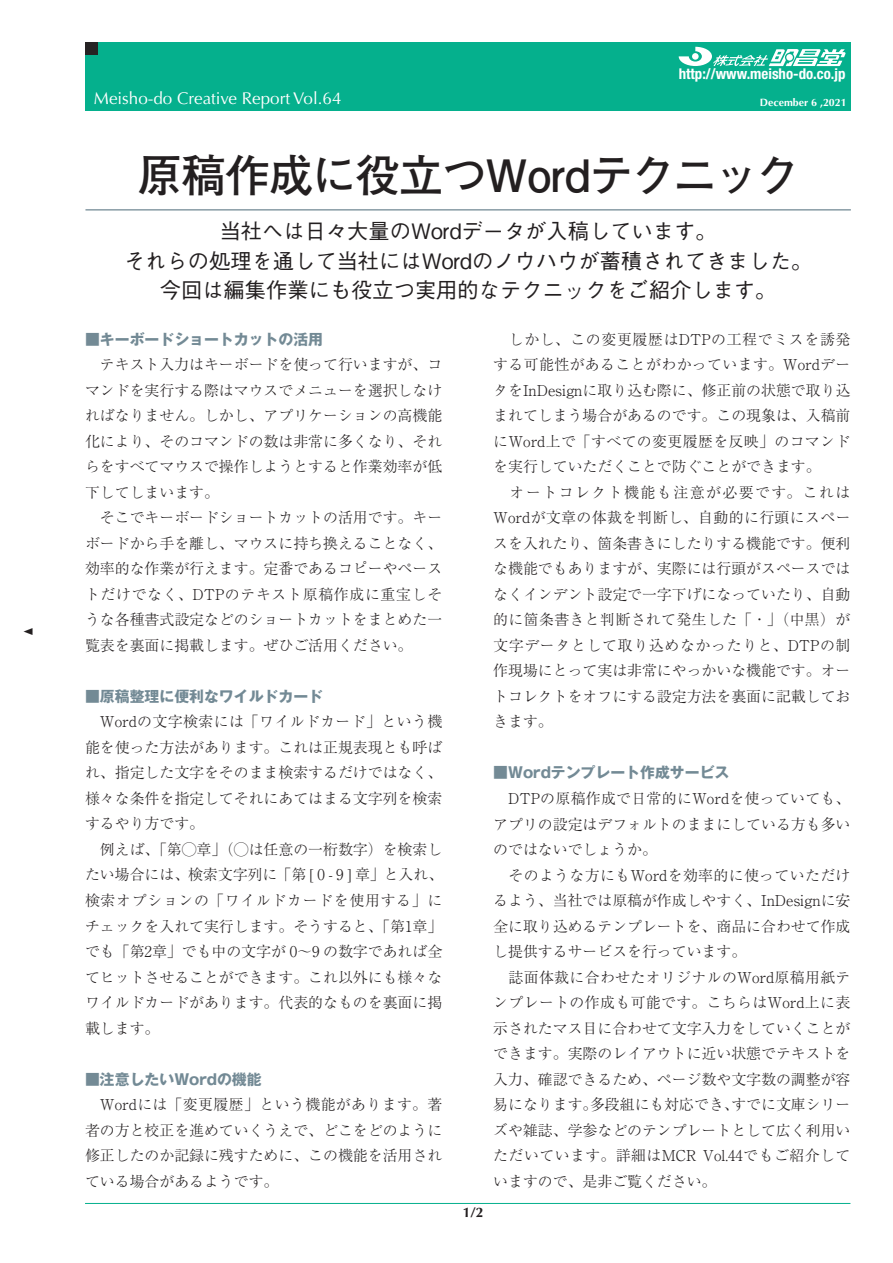
<style>
.page{position:relative;width:893px;height:1263px;background:#fff}
.page>*{position:absolute;margin:0;border:0;box-sizing:border-box;transform-origin:0 0}
.t1{font:700 44.7px "Futo Go B101 Pro";letter-spacing:-.03em;color:#231f20}
.t2{font:500 21.3px/29.7px "Gothic BBB Pro";color:#231f20;text-align:center}
.t3{font:16.95px "Optima";color:#fff}
.t4{font:300 14.85px/25.5px "Ryumin Pro";color:#231f20}
.t5{font:700 14.85px "Gothic MB101 Pro";color:#738a95}
.t6{font:700 condensed 14.85px "Helvetica Neue";color:#fff}
.t7{font:700 13.8px "Optima";color:#231f20}
.t8{font:13.8px "Koz Min Pro";color:#231f20}
.t9{font:700 10.65px "Optima";color:#fff}
</style>
<div class="page">
<hr style="left:85px;top:1203px;width:765px;height:1px;background:#05b08d">
<div style="left:85px;top:43px;width:766px;height:68px;background:#05b08d"></div>
<svg style="left:679px;top:47px;width:167px;height:19px"></svg>
<hr style="left:85px;top:209px;width:766px;height:1px;background:#738a95">
<div style="left:85px;top:43px;width:13px;height:12px;background:#262324"></div>
<p class="t8" style="left:19px;top:635px;width:8px;rotate:-90deg">▲</p>
<p class="t3" style="left:94px;top:88px;width:249px">Meisho-do Creative Report Vol.64</p>
<p class="t6" style="left:679px;top:65px;width:168px">http://www.meisho-do.co.jp</p>
<p class="t9" style="left:760px;top:96px;width:88px">December 6 ,2021</p>
<h1 class="t1" style="left:138px;top:140px;width:664px">原稿作成に役立つWordテクニック</h1>
<h2 class="t2" style="left:124px;top:213px;width:690px">当社へは日々大量のWordデータが入稿しています。<br>それらの処理を通して当社にはWordのノウハウが蓄積されてきました。今回は編集作業にも役立つ実用的なテクニックをご紹介します。</h2>
<p class="t5" style="left:85px;top:327px;width:240px">■キーボードショートカットの活用</p>
<p class="t4" style="left:85px;top:351px;width:359px">　テキスト入力はキーボードを使って行いますが、コマンドを実行する際はマウスでメニューを選択しなければなりません。しかし、アプリケーションの高機能化により、そのコマンドの数は非常に多くなり、それらをすべてマウスで操作しようとすると作業効率が低下してしまいます。<br>　そこでキーボードショートカットの活用です。キーボードから手を離し、マウスに持ち換えることなく、効率的な作業が行えます。定番であるコピーやペーストだけでなく、DTPのテキスト原稿作成に重宝しそうな各種書式設定などのショートカットをまとめた一覧表を裏面に掲載します。ぜひご活用ください。</p>
<p class="t5" style="left:85px;top:684px;width:240px">■原稿整理に便利なワイルドカード</p>
<p class="t4" style="left:85px;top:708px;width:360px">　Wordの文字検索には「ワイルドカード」という機能を使った方法があります。これは正規表現とも呼ばれ、指定した文字をそのまま検索するだけではなく、様々な条件を指定してそれにあてはまる文字列を検索するやり方です。<br>　例えば、「第◯章」（◯は任意の一桁数字）を検索したい場合には、検索文字列に「第 [ 0 - 9 ] 章」と入れ、検索オプションの「ワイルドカードを使用する」にチェックを入れて実行します。そうすると、「第1章」でも「第2章」でも中の文字が 0〜9 の数字であれば全てヒットさせることができます。これ以外にも様々なワイルドカードがあります。代表的なものを裏面に掲載します。</p>
<p class="t5" style="left:85px;top:1067px;width:178px">■注意したいWordの機能</p>
<p class="t4" style="left:85px;top:1091px;width:359px;text-align:justify">　Wordには「変更履歴」という機能があります。著者の方と校正を進めていくうえで、どこをどのように修正したのか記録に残すために、この機能を活用されている場合があるようです。</p>
<p class="t7" style="left:463px;top:1204px;width:22px">1/2</p>
<p class="t4" style="left:493px;top:325px;width:359px">　しかし、この変更履歴はDTPの工程でミスを誘発する可能性があることがわかっています。WordデータをInDesignに取り込む際に、修正前の状態で取り込まれてしまう場合があるのです。この現象は、入稿前にWord上で「すべての変更履歴を反映」のコマンドを実行していただくことで防ぐことができます。<br>　オートコレクト機能も注意が必要です。これは<br>Wordが文章の体裁を判断し、自動的に行頭にスペースを入れたり、箇条書きにしたりする機能です。便利な機能でもありますが、実際には行頭がスペースではなくインデント設定で一字下げになっていたり、自動的に箇条書きと判断されて発生した「・」（中黒）が文字データとして取り込めなかったりと、DTPの制作現場にとって実は非常にやっかいな機能です。オートコレクトをオフにする設定方法を裏面に記載しておきます。</p>
<p class="t5" style="left:493px;top:760px;width:238px">■Wordテンプレート作成サービス</p>
<p class="t4" style="left:493px;top:784px;width:359px">　DTPの原稿作成で日常的にWordを使っていても、アプリの設定はデフォルトのままにしている方も多いのではないでしょうか。<br>　そのような方にもWordを効率的に使っていただけるよう、当社では原稿が作成しやすく、InDesignに安全に取り込めるテンプレートを、商品に合わせて作成し提供するサービスを行っています。<br>　誌面体裁に合わせたオリジナルのWord原稿用紙テンプレートの作成も可能です。こちらはWord上に表示されたマス目に合わせて文字入力をしていくことができます。実際のレイアウトに近い状態でテキストを入力、確認できるため、ページ数や文字数の調整が容易になります。多段組にも対応でき、すでに文庫シリーズや雑誌、学参などのテンプレートとして広く利用いただいています。詳細はMCR Vol.44でもご紹介していますので、是非ご覧ください。</p>
</div>
